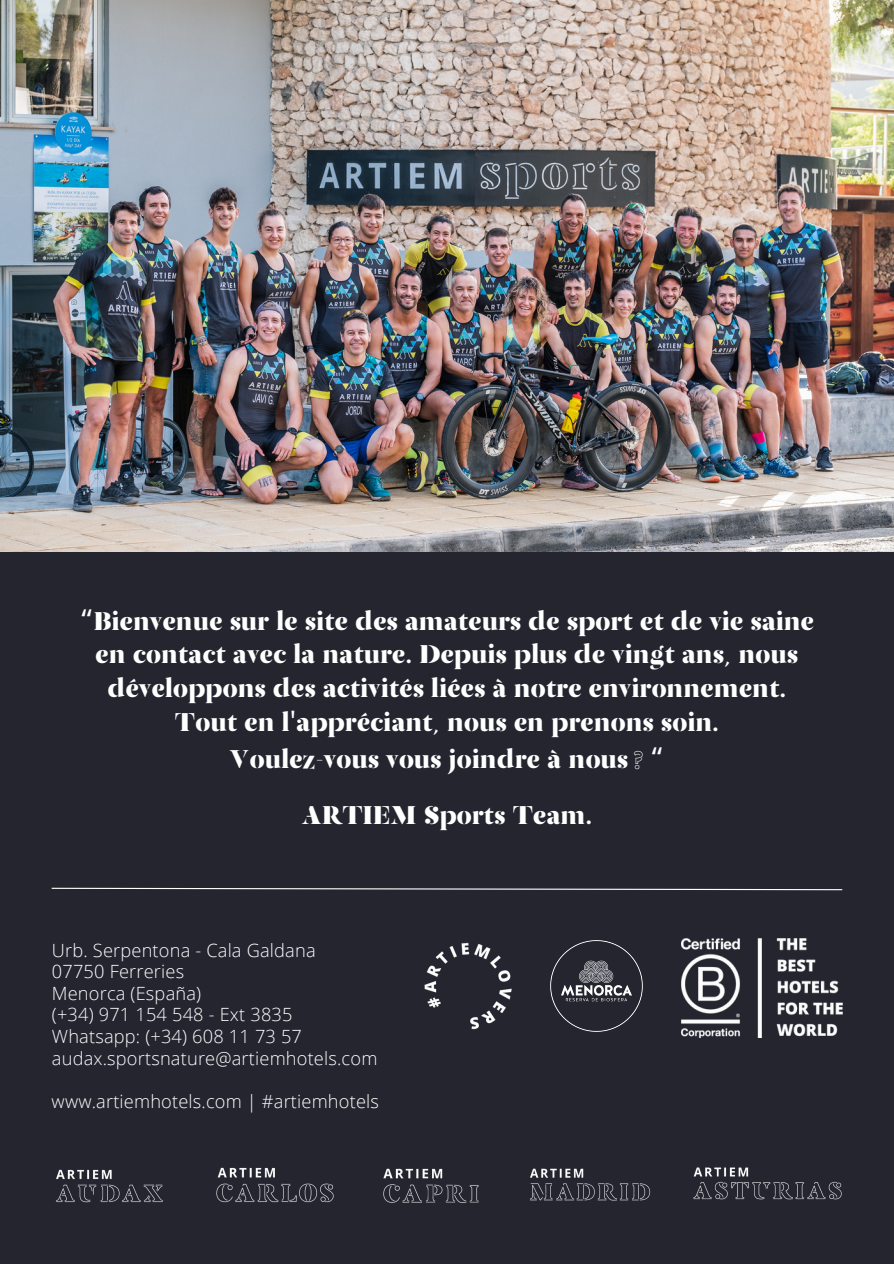
<style>
.page{position:relative;width:894px;height:1264px;background:#fff}
.page>*{position:absolute;margin:0;border:0;box-sizing:border-box;transform-origin:0 0}
.t1{font:28.35px/33.8px "Artiem";letter-spacing:.01em;color:#fff;text-align:center}
.t2{font:28.35px "Artiem";color:#fff}
.t3{font:300 18.15px "Open Sans";letter-spacing:.01em;color:#fff}
.s1{font-family:"Noto Sans Gurmukhi"}
.s2{font-family:"Noto Sans"}
</style>
<div class="page">
<div style="left:0;top:550px;width:893px;height:713px;background:#24252f"></div>
<svg style="left:51px;top:887px;width:792px;height:3px"></svg>
<img style="left:550px;top:940px;width:93px;height:92px">
<img style="left:424px;top:942px;width:88px;height:88px">
<img style="left:681px;top:938px;width:161px;height:99px">
<img style="left:383px;top:1168px;width:96px;height:35px">
<img style="left:216px;top:1167px;width:118px;height:36px">
<img style="left:56px;top:1169px;width:107px;height:34px">
<img style="left:693px;top:1167px;width:148px;height:33px">
<img style="left:530px;top:1168px;width:121px;height:33px">
<img style="left:0;top:0;width:893px;height:551px">
<p class="t1" style="left:79px;top:605px;width:736px"><span class="s1">“</span>Bienvenue sur le site des amateurs de sport et de vie saine en contact avec la nature. Depuis plus de vingt ans, nous développons des activités liées à notre environnement.<br>Tout en l<span class="s2">'</span>appréciant, nous en prenons soin.</p>
<p class="t1" style="left:229px;top:744px;width:435px">Voulez-vous vous joindre à nous <span class="s1">“</span></p>
<p class="t1" style="left:301px;top:800px;width:291px">ARTIEM Sports Team.</p>
<p class="t2" style="left:633px;top:747px;width:11px">?</p>
<p class="t3" style="left:52px;top:937px;width:265px">Urb. Serpentona - Cala Galdana</p>
<h1 class="t3" style="left:52px;top:958px;width:134px">07750 Ferreries</h1>
<h1 class="t3" style="left:52px;top:980px;width:151px">Menorca (España)</h1>
<p class="t3" style="left:52px;top:1002px;width:242px">(+34) 971 154 548 - Ext 3835</p>
<h1 class="t3" style="left:52px;top:1023px;width:251px">Whatsapp: (+34) 608 11 73 57</h1>
<p class="t3" style="left:52px;top:1045px;width:327px">audax.sportsnature@artiemhotels.com</p>
<p class="t3" style="left:52px;top:1088px;width:329px">www.artiemhotels.com | #artiemhotels</p>
</div>
